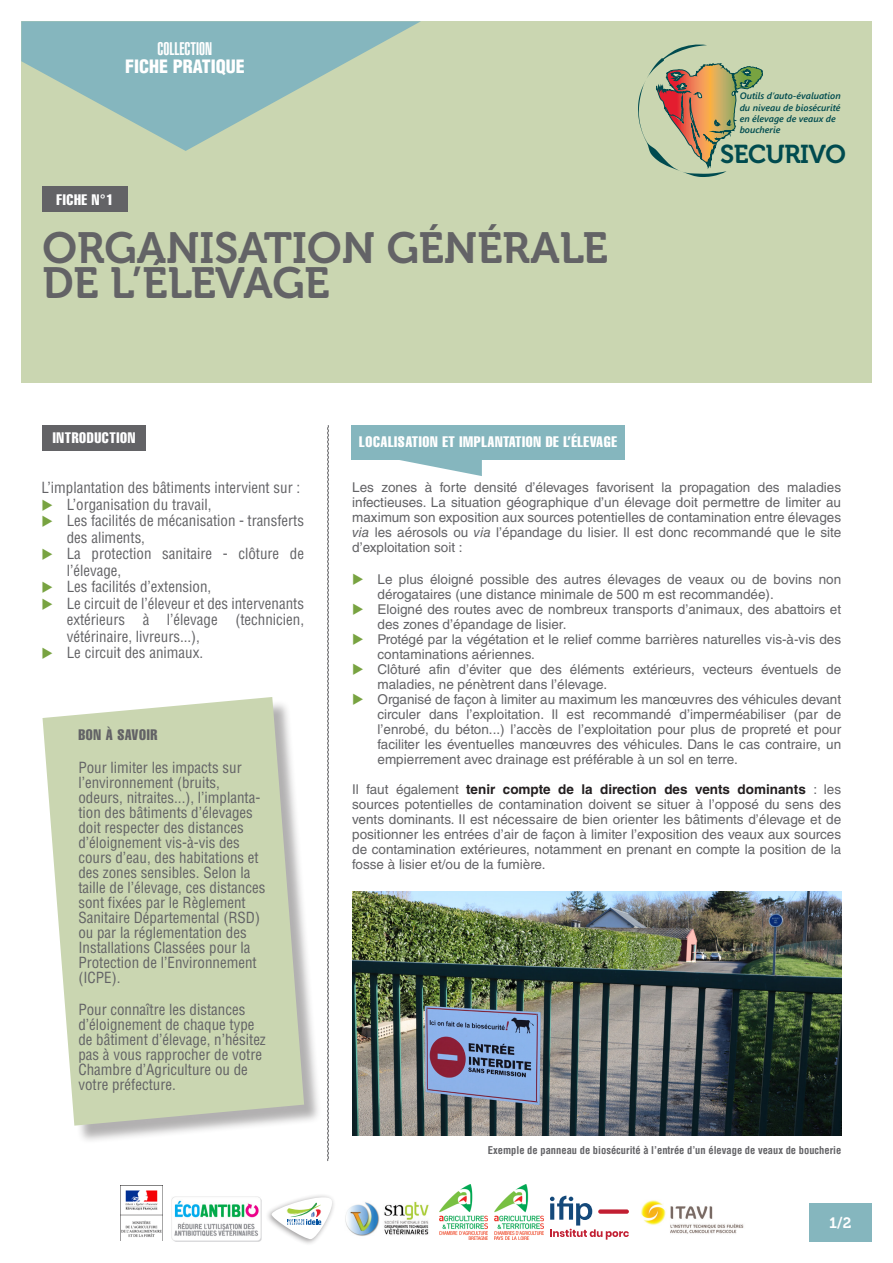
<style>
.page{position:relative;width:893px;height:1263px;background:#fff}
.page>*{position:absolute;margin:0;border:0;box-sizing:border-box;transform-origin:0 0}
.t1{font:43.5px "Museo 700";color:#636366}
.t2{font:25.8px "Museo 700";letter-spacing:-.02em;color:#004b4f}
.t3{font:900 condensed 18px "Helvetica LT Std";color:#fff}
.t4{font:18px "Helvetica LT Std Ultra Comp";color:#fff}
.t5{font:condensed 15px/15px "Helvetica LT Std";color:#636366}
.t6{font:15px "Helvetica LT Std Comp";letter-spacing:.04em;color:#fff}
.t7{font:15px "Helvetica LT Std Comp";letter-spacing:.04em;color:#636366}
.t8{font:15px "Museo 700";color:#fff}
.t9{font:13.5px/15px "Helvetica LT Std";color:#636366}
.t10{font:700 condensed 10.5px "Helvetica LT Std";color:#636366}
.t11{font:italic 600 9.3px/11.1px "Segoe UI";color:#004b4f}
.s1{color:#78a341}
.s2{font-style:italic}
.s3{font-weight:700;color:#231f20}
</style>
<div class="page">
<div style="left:809px;top:1203px;width:63px;height:39px;background:#85b6be"></div>
<div style="left:21px;top:21px;width:851px;height:362px;background:#cad6b1"></div>
<svg style="left:21px;top:21px;width:400px;height:130px;fill:#85b6be"></svg>
<svg style="left:327px;top:425px;width:2px;height:736px"></svg>
<div style="left:43px;top:186px;width:85px;height:26px;background:#636366"></div>
<svg style="left:638px;top:44px;width:125px;height:133px"></svg>
<div style="left:45px;top:700px;width:277px;height:444px;background:#231f20;opacity:.35"></div>
<svg style="left:43px;top:697px;width:261px;height:428px;background:#cfd9ba"></svg>
<div style="left:43px;top:425px;width:103px;height:26px;background:#636366"></div>
<svg style="left:395px;top:459px;width:87px;height:17px"></svg>
<div style="left:351px;top:425px;width:274px;height:34px;background:#85b6be"></div>
<img style="left:352px;top:892px;width:489px;height:243px">
<div style="left:265px;top:1193px;width:71px;height:53px;background:#231f20;opacity:.45"></div>
<svg style="left:272px;top:1197px;width:60px;height:42px"></svg>
<img style="left:171px;top:1196px;width:90px;height:46px">
<img style="left:641px;top:1200px;width:103px;height:34px">
<img style="left:345px;top:1201px;width:84px;height:35px">
<img style="left:439px;top:1184px;width:49px;height:55px">
<img style="left:495px;top:1184px;width:48px;height:56px">
<img style="left:120px;top:1185px;width:43px;height:56px">
<svg style="left:550px;top:1196px;width:79px;height:43px"></svg>
<div style="left:598px;top:1209px;width:31px;height:5px;background:#c21f32;border-radius:2px"></div>
<p class="t4" style="left:158px;top:39px;width:56px">COLLECTION</p>
<p class="t3" style="left:125px;top:55px;width:121px">FICHE PRATIQUE</p>
<p class="t6" style="left:57px;top:190px;width:58px">FICHE N°1</p>
<p class="t1" style="left:43px;top:224px;width:567px">ORGANISATION GÉNÉRALE</p>
<p class="t1" style="left:43px;top:259px;width:288px">DE L’ÉLEVAGE</p>
<p class="t6" style="left:53px;top:428px;width:84px">INTRODUCTION</p>
<p class="t6" style="left:359px;top:433px;width:259px">LOCALISATION ET IMPLANTATION DE L’ÉLEVAGE</p>
<p class="t11" style="left:740px;top:89px;width:103px">Outils d’auto-évaluation du niveau de biosécurité en élevage de veaux de boucherie</p>
<p class="t2" style="left:720px;top:140px;width:127px">SECURIVO</p>
<p class="t5" style="left:41px;top:480px;width:260px">L’implantation des bâtiments intervient sur :</p>
<p class="t5" style="left:41px;top:497px;width:172px"><span class="s1">◆</span> L’organisation du travail,</p>
<p class="t5" style="left:67px;top:513px;width:239px;line-height:16.5px;text-indent:-25px"><span class="s1">◆</span> Les facilités de mécanisation - transferts des aliments,</p>
<p class="t5" style="left:67px;top:546px;width:239px;line-height:16.5px;text-indent:-25px"><span class="s1">◆</span> La protection sanitaire - clôture de l’élevage,</p>
<p class="t5" style="left:41px;top:579px;width:171px"><span class="s1">◆</span> Les facilités d’extension,</p>
<p class="t5" style="left:67px;top:595px;width:239px;line-height:16.5px;text-align:justify;text-indent:-25px"><span class="s1">◆</span> Le circuit de l’éleveur et des intervenants extérieurs à l’élevage (technicien, vétérinaire, livreurs...),</p>
<p class="t5" style="left:41px;top:645px;width:163px"><span class="s1">◆</span> Le circuit des animaux.</p>
<p class="t7" style="left:78px;top:725px;width:80px">BON À SAVOIR</p>
<p class="t5" style="left:78px;top:760px;width:188px">Pour limiter les impacts sur l’environnement (bruits, odeurs, nitraites...), l’implanta&shy;tion des bâtiments d’élevages doit respecter des distances d’éloignement vis-à-vis des cours d’eau, des habitations et des zones sensibles. Selon la taille de l’élevage, ces distances sont fixées par le Règlement<br>Sanitaire Départemental (RSD) ou par la réglementation des<br>Installations Classées pour la<br>Protection de l’Environnement (ICPE).</p>
<p class="t5" style="left:78px;top:1001px;width:189px">Pour connaître les distances d’éloignement de chaque type de bâtiment d’élevage, n’hésitez pas à vous rapprocher de votre<br>Chambre d’Agriculture ou de votre préfecture.</p>
<p class="t9" style="left:352px;top:480px;width:490px;text-align:justify">Les zones à forte densité d’élevages favorisent la propagation des maladies infectieuses. La situation géographique d’un élevage doit permettre de limiter au maximum son exposition aux sources potentielles de contamination entre élevages <span class="s2">via</span> les aérosols ou <span class="s2">via</span> l’épandage du lisier. Il est donc recommandé que le site d’exploitation soit :</p>
<p class="t9" style="left:378px;top:572px;width:465px;text-indent:-25px"><span class="s1">◆</span> Le plus éloigné possible des autres élevages de veaux ou de bovins non dérogataires (une distance minimale de 500 m est recommandée).</p>
<p class="t9" style="left:378px;top:602px;width:465px;text-indent:-25px"><span class="s1">◆</span> Eloigné des routes avec de nombreux transports d’animaux, des abattoirs et des zones d’épandage de lisier.</p>
<p class="t9" style="left:378px;top:632px;width:465px;text-indent:-25px"><span class="s1">◆</span> Protégé par la végétation et le relief comme barrières naturelles vis-à-vis des contaminations aériennes.</p>
<p class="t9" style="left:378px;top:662px;width:465px;text-indent:-25px"><span class="s1">◆</span> Clôturé afin d’éviter que des éléments extérieurs, vecteurs éventuels de maladies, ne pénètrent dans l’élevage.</p>
<p class="t9" style="left:378px;top:692px;width:465px;text-align:justify;text-indent:-25px"><span class="s1">◆</span> Organisé de façon à limiter au maximum les manœuvres des véhicules devant circuler dans l’exploitation. Il est recommandé d’imperméabiliser (par de l’enrobé, du béton...) l’accès de l’exploitation pour plus de propreté et pour faciliter les éventuelles manœuvres des véhicules. Dans le cas contraire, un empierrement avec drainage est préférable à un sol en terre.</p>
<p class="t9" style="left:352px;top:782px;width:491px;text-align:justify">Il faut également <span class="s3">tenir compte de la direction des vents dominants</span> : les sources potentielles de contamination doivent se situer à l’opposé du sens des vents dominants. Il est nécessaire de bien orienter les bâtiments d’élevage et de positionner les entrées d’air de façon à limiter l’exposition des veaux aux sources de contamination extérieures, notamment en prenant en compte la position de la fosse à lisier et/ou de la fumière.</p>
<p class="t10" style="left:488px;top:1143px;width:355px">Exemple de panneau de biosécurité à l’entrée d’un élevage de veaux de boucherie</p>
<p class="t8" style="left:829px;top:1215px;width:24px">1/2</p>
</div>
